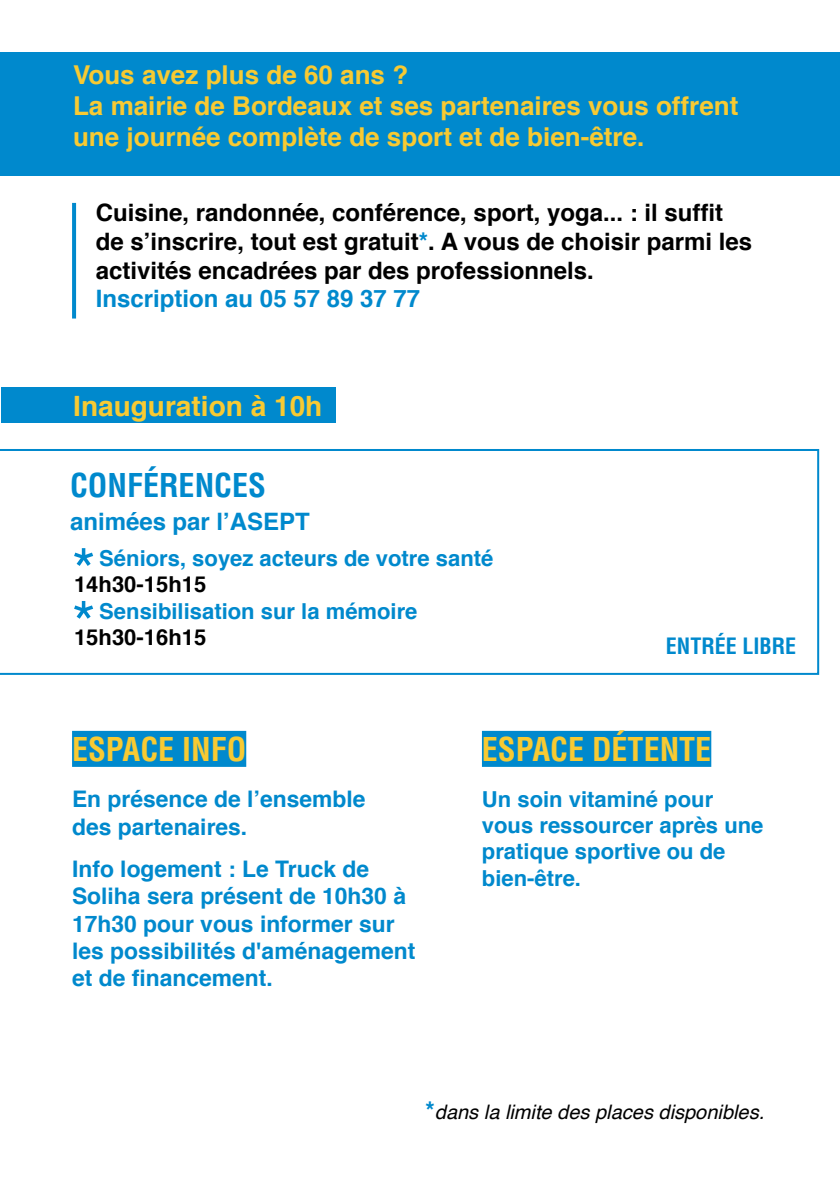
<style>
.page{position:relative;width:840px;height:1191px;background:#fff}
.page>*{position:absolute;margin:0;border:0;box-sizing:border-box;transform-origin:0 0}
.t1{font:700 condensed 32px "Helvetica";color:#f8ca32}
.t2{font:700 condensed 32px "Helvetica";color:#0089cd}
.t3{font:700 28px "Helvetica";color:#f8ca32}
.t4{font:700 26px/31.2px "Helvetica";color:#f8ca32}
.t5{font:700 24px/28.8px "Helvetica";color:#000}
.t6{font:700 24px "Helvetica";color:#0089cd}
.t7{font:700 22.8px/27.4px "Helvetica";color:#0089cd}
.t8{font:700 22px/26.4px "Helvetica";color:#0089cd}
.t9{font:700 22px "Helvetica";color:#000}
.t10{font:700 condensed 22px "Helvetica";color:#0089cd}
.t11{font:italic 20px "Helvetica";color:#000}
.s1{color:#0089cd}
.s2{font-weight:700;font-style:normal;font-size:24px;color:#0089cd}
</style>
<div class="page">
<div style="left:1px;top:387px;width:335px;height:36px;background:#0089cd"></div>
<div style="left:0;top:52px;width:839px;height:124px;background:#0089cd"></div>
<svg style="left:72px;top:203px;width:4px;height:115px"></svg>
<div style="left:72px;top:731px;width:174px;height:36px;background:#0089cd"></div>
<div style="left:481px;top:731px;width:230px;height:36px;background:#0089cd"></div>
<svg style="left:0;top:449px;width:818px;height:226px"></svg>
<p class="t4" style="left:73px;top:59px;width:666px">Vous avez plus de 60 ans ?<br>La mairie de Bordeaux et ses partenaires vous offrent une journée complète de sport et de bien-être.</p>
<p class="t5" style="left:96px;top:198px;width:657px">Cuisine, randonnée, conférence, sport, yoga... : il suffit de s’inscrire, tout est gratuit<span class="s1">*</span>. A vous de choisir parmi les activités encadrées par des professionnels.</p>
<p class="t6" style="left:96px;top:279px;width:326px">Inscription au 05 57 89 37 77</p>
<p class="t3" style="left:73px;top:383px;width:250px">Inauguration à 10h</p>
<h1 class="t2" style="left:70px;top:465px;width:197px">CONFÉRENCES</h1>
<p class="t6" style="left:70px;top:502px;width:234px">animées par l’asept</p>
<p class="t8" style="left:99px;top:545px;width:395px">Séniors, soyez acteurs de votre santé</p>
<p class="t9" style="left:74px;top:567px;width:134px">14h30-15h15</p>
<p class="t8" style="left:99px;top:598px;width:319px">Sensibilisation sur la mémoire</p>
<p class="t9" style="left:74px;top:619px;width:134px">15h30-16h15</p>
<p class="t10" style="left:665px;top:632px;width:132px">ENTRÉE LIBRE</p>
<h1 class="t1" style="left:72px;top:729px;width:175px">ESPACE INFO</h1>
<p class="t7" style="left:72px;top:786px;width:295px">En présence de l’ensemble des partenaires.</p>
<p class="t7" style="left:72px;top:855px;width:344px">Info logement : Le Truck de<br>Soliha sera présent de 10h30 à<br>17h30 pour vous informer sur les possibilités d'aménagement et de financement.</p>
<h1 class="t1" style="left:481px;top:729px;width:231px">ESPACE DÉTENTE</h1>
<p class="t8" style="left:481px;top:786px;width:283px">Un soin vitaminé pour vous ressourcer après une pratique sportive ou de bien-être.</p>
<p class="t11" style="left:425px;top:1096px;width:340px"><span class="s2">*</span>dans la limite des places disponibles.</p>
</div>
